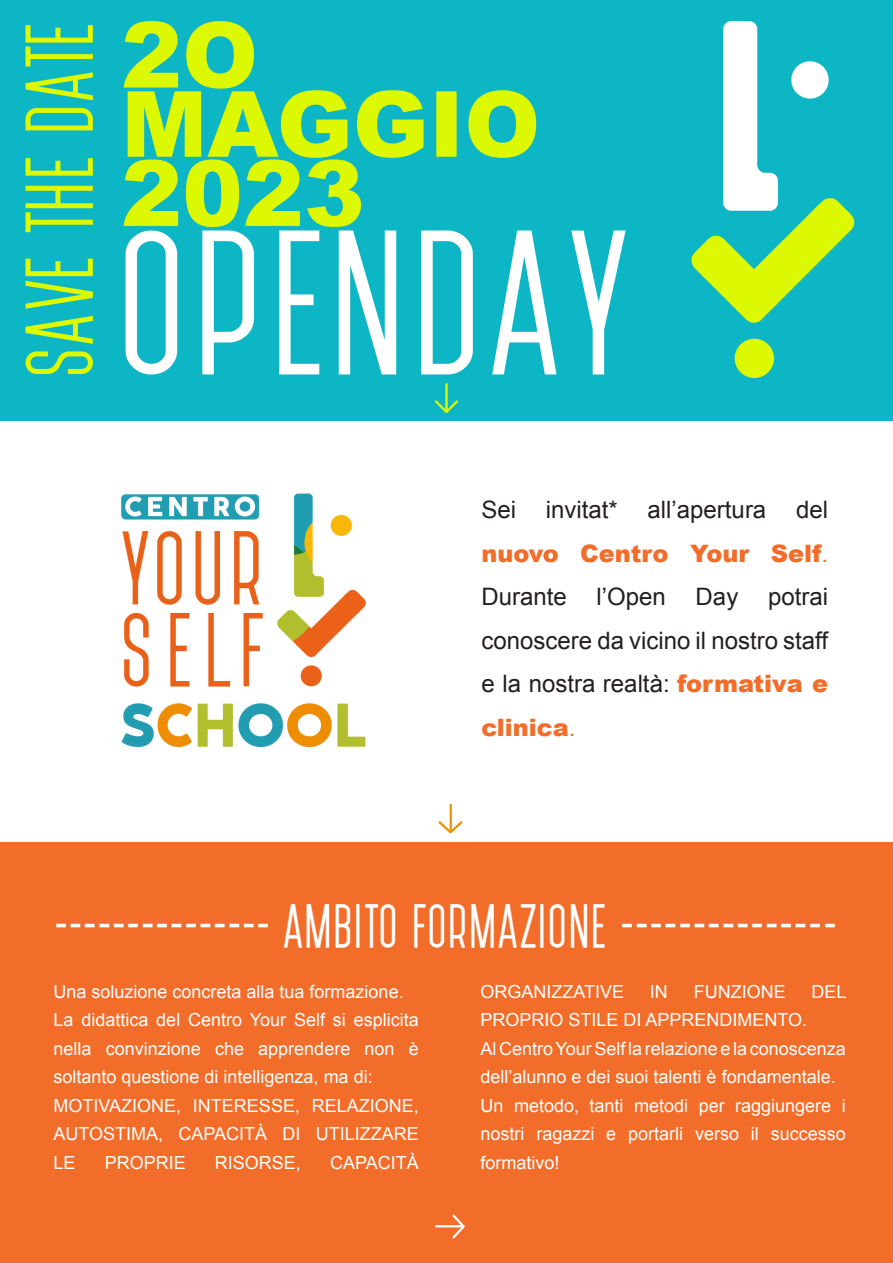
<style>
.page{position:relative;width:893px;height:1263px;background:#fff}
.page>*{position:absolute;margin:0;border:0;box-sizing:border-box;transform-origin:0 0}
.t1{font:45px "Post Scriptum";color:#fff}
.t2{font:24px/43.5px "Arial";color:#231f20;text-align:justify}
.t3{font:18px/28.5px "Arial";color:#fff}
.s1{font-weight:900;color:#f26d29}
.s2{color:#f26d29}
</style>
<div class="page">
<img style="left:0;top:0;width:893px;height:421px">
<div style="left:0;top:842px;width:893px;height:421px;background:#f26d29"></div>
<hr style="left:450px;top:805px;width:2px;height:27px;background:#f28f00">
<svg style="left:438px;top:819px;width:25px;height:15px"></svg>
<hr style="left:436px;top:1225px;width:27px;height:2px;background:#fff">
<svg style="left:450px;top:1214px;width:15px;height:25px"></svg>
<img style="left:121px;top:493px;width:245px;height:255px">
<h2 class="t2" style="left:482px;top:488px;width:348px">Sei invitat* all’apertura del <span class="s1">nuovo Centro Your Self</span><span class="s2">.<br></span>Durante l’Open Day potrai conoscere da vicino il nostro staff e la nostra realtà: <span class="s1">formativa e clinica</span><span class="s2">.</span></h2>
<h1 class="t1" style="left:55px;top:888px;width:785px">--------------- AMBITO FORMAZIONE ---------------</h1>
<p class="t3" style="left:53px;top:977px;width:367px">Una soluzione concreta alla tua formazione.<br>La didattica del Centro Your Self si esplicita nella convinzione che apprendere non è soltanto questione di intelligenza, ma di:<br>MOTIVAZIONE, INTERESSE, RELAZIONE, AUTOSTIMA, CAPACITÀ DI UTILIZZARE LE</p>
<p class="t3" style="left:105px;top:1148px;width:83px">PROPRIE</p>
<p class="t3" style="left:215px;top:1148px;width:88px">RISORSE,</p>
<p class="t3" style="left:330px;top:1148px;width:90px">CAPACITÀ</p>
<p class="t3" style="left:480px;top:977px;width:145px">ORGANIZZATIVE</p>
<p class="t3" style="left:650px;top:977px;width:19px">IN</p>
<p class="t3" style="left:694px;top:977px;width:93px">FUNZIONE</p>
<p class="t3" style="left:811px;top:977px;width:37px">DEL</p>
<p class="t3" style="left:480px;top:1006px;width:367px">PROPRIO STILE DI APPRENDIMENTO.<br>Al Centro Your Self la relazione e la conoscenza dell’alunno e dei suoi talenti è fondamentale.<br>Un metodo, tanti metodi per raggiungere i nostri ragazzi e portarli verso il successo formativo!</p>
</div>
